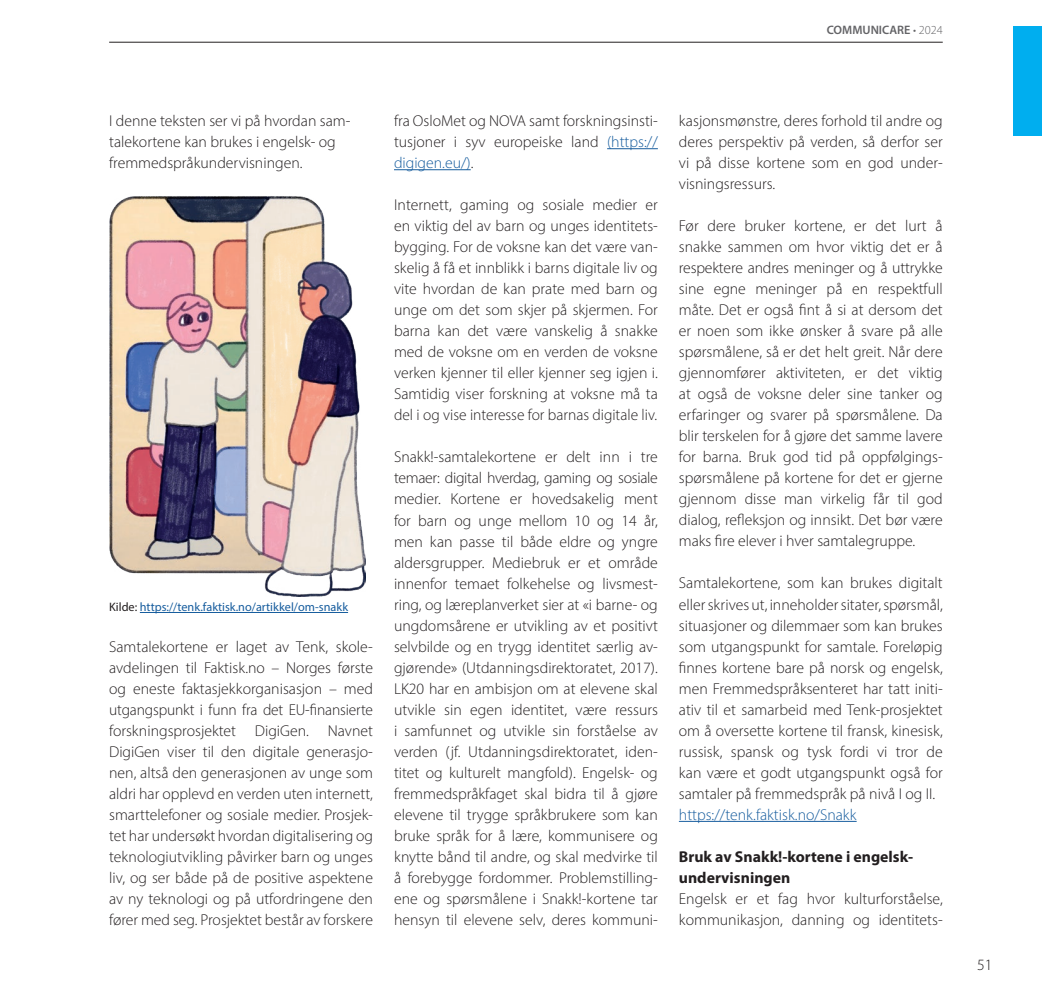
<style>
.page{position:relative;width:1042px;height:1008px;background:#fff}
.page>*{position:absolute;margin:0;border:0;box-sizing:border-box;transform-origin:0 0}
.t1{font:300 15.75px/21px "Myriad Pro";color:#231f20;text-align:justify}
.t2{font:700 15.75px/21px "Myriad Pro";color:#231f20}
.t3{font:300 15.75px "Myriad Pro";color:#175d9e}
.t4{font:12.25px "Myriad Pro";color:#175d9e}
.t5{font:600 12.25px "Myriad Pro";color:#636366}
.s1{font-weight:300}
.s2{color:#231f20}
.s3{color:#175d9e}
</style>
<div class="page">
<hr style="left:109px;top:42px;width:834px;height:1px;background:#231f20">
<div style="left:1014px;top:26px;width:28px;height:110px;background:#00aeef"></div>
<hr style="left:607px;top:148px;width:51px;height:1px;background:#175d9e">
<hr style="left:394px;top:169px;width:77px;height:1px;background:#175d9e">
<hr style="left:679px;top:820px;width:177px;height:1px;background:#175d9e">
<hr style="left:140px;top:612px;width:208px;height:1px;background:#175d9e">
<img style="left:109px;top:196px;width:257px;height:400px">
<p class="t5" style="left:827px;top:24px;width:117px">COMMUNICARE <span class="s1">• 2024</span></p>
<p class="t1" style="left:109px;top:110px;width:243px;text-align:left">I denne teksten ser vi på hvordan sam&shy;talekortene kan brukes i engelsk- og fremmedspråkundervisningen.</p>
<p class="t4" style="left:109px;top:599px;width:240px"><span class="s2">Kilde:</span> https://tenk.faktisk.no/artikkel/om-snakk</p>
<p class="t1" style="left:109px;top:635px;width:265px">Samtalekortene er laget av Tenk, skole&shy;avdelingen til Faktisk.no – Norges første og eneste faktasjekkorganisasjon – med utgangspunkt i funn fra det EU-finansierte forskningsprosjektet DigiGen. Navnet DigiGen viser til den digitale generasjo&shy;nen, altså den generasjonen av unge som aldri har opplevd en verden uten internett, smarttelefoner og sosiale medier. Prosjek&shy;tet har undersøkt hvordan digitalisering og teknologiutvikling påvirker barn og unges liv, og ser både på de positive aspektene av ny teknologi og på utfordringene den fører med seg. Prosjektet består av forskere</p>
<p class="t1" style="left:394px;top:110px;width:265px">fra OsloMet og NOVA samt forskningsinsti&shy;tusjoner i syv europeiske land <span class="s3">(https:// digigen.eu/)</span>.</p>
<p class="t1" style="left:394px;top:194px;width:265px">Internett, gaming og sosiale medier er en viktig del av barn og unges identitets&shy;bygging. For de voksne kan det være van&shy;skelig å få et innblikk i barns digitale liv og vite hvordan de kan prate med barn og unge om det som skjer på skjermen. For barna kan det være vanskelig å snakke med de voksne om en verden de voksne verken kjenner til eller kjenner seg igjen i.<br>Samtidig viser forskning at voksne må ta del i og vise interesse for barnas digitale liv.</p>
<p class="t1" style="left:394px;top:446px;width:265px">Snakk!-samtalekortene er delt inn i tre temaer: digital hverdag, gaming og sosiale medier. Kortene er hovedsakelig ment for barn og unge mellom 10 og 14 år, men kan passe til både eldre og yngre aldersgrupper. Mediebruk er et område innenfor temaet folkehelse og livsmest&shy;ring, og læreplanverket sier at «i barne- og ungdomsårene er utvikling av et positivt selvbilde og en trygg identitet særlig av&shy;gjørende» (Utdanningsdirektoratet, 2017).<br>LK20 har en ambisjon om at elevene skal utvikle sin egen identitet, være ressurs i samfunnet og utvikle sin forståelse av verden (jf. Utdanningsdirektoratet, iden&shy;titet og kulturelt mangfold). Engelsk- og fremmedspråkfaget skal bidra til å gjøre elevene til trygge språkbrukere som kan bruke språk for å lære, kommunisere og knytte bånd til andre, og skal medvirke til å forebygge fordommer. Problemstilling&shy;ene og spørsmålene i Snakk!-kortene tar hensyn til elevene selv, deres kommuni-</p>
<p class="t1" style="left:679px;top:110px;width:265px">kasjonsmønstre, deres forhold til andre og deres perspektiv på verden, så derfor ser vi på disse kortene som en god under&shy;visningsressurs.</p>
<p class="t1" style="left:679px;top:215px;width:265px">Før dere bruker kortene, er det lurt å snakke sammen om hvor viktig det er å respektere andres meninger og å uttrykke sine egne meninger på en respektfull måte. Det er også fint å si at dersom det er noen som ikke ønsker å svare på alle spørsmålene, så er det helt greit. Når dere gjennomfører aktiviteten, er det viktig at også de voksne deler sine tanker og erfaringer og svarer på spørsmålene. Da blir terskelen for å gjøre det samme lavere for barna. Bruk god tid på oppfølgings&shy;spørsmålene på kortene for det er gjerne gjennom disse man virkelig får til god dialog, refleksjon og innsikt. Det bør være maks fire elever i hver samtalegruppe.</p>
<p class="t1" style="left:679px;top:572px;width:265px">Samtalekortene, som kan brukes digitalt eller skrives ut, inneholder sitater, spørsmål, situasjoner og dilemmaer som kan brukes som utgangspunkt for samtale. Foreløpig finnes kortene bare på norsk og engelsk, men Fremmedspråksenteret har tatt initi&shy;ativ til et samarbeid med Tenk-prosjektet om å oversette kortene til fransk, kinesisk, russisk, spansk og tysk fordi vi tror de kan være et godt utgangspunkt også for samtaler på fremmedspråk på nivå I og II.</p>
<p class="t3" style="left:679px;top:804px;width:179px">https://tenk.faktisk.no/Snakk</p>
<p class="t2" style="left:679px;top:845px;width:236px">Bruk av Snakk!-kortene i engelsk&shy;undervisningen</p>
<p class="t1" style="left:679px;top:887px;width:265px">Engelsk er et fag hvor kulturforståelse, kommunikasjon, danning og identitets-</p>
<p class="t1" style="left:977px;top:953px;width:17px">51</p>
</div>
